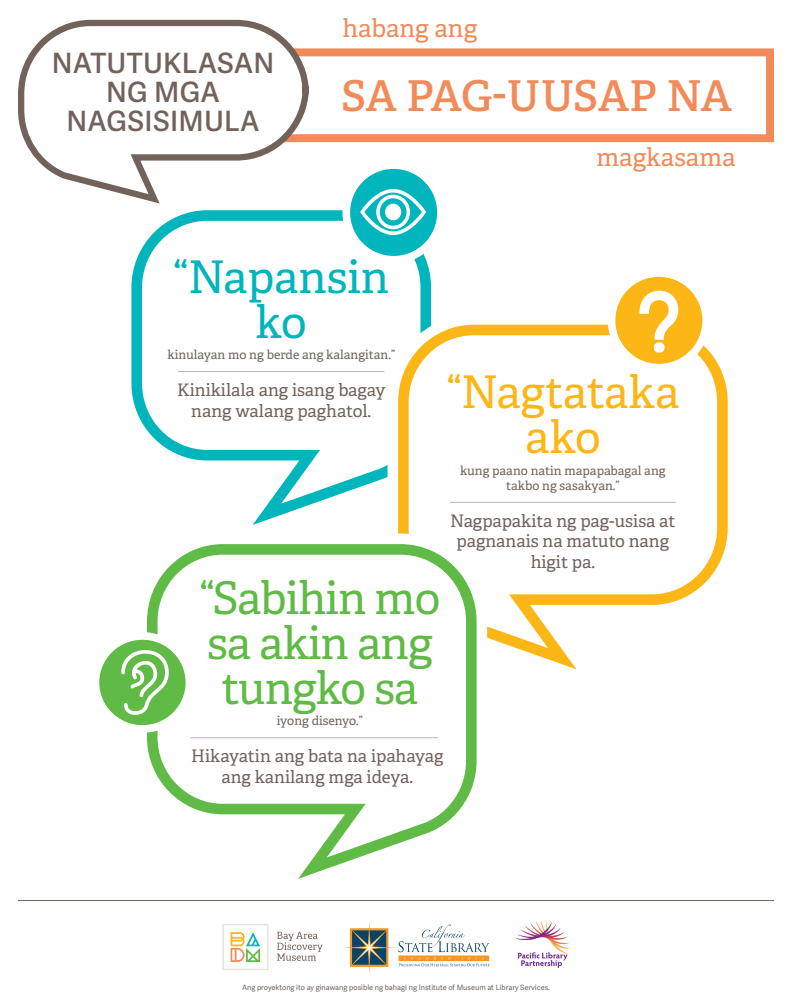
<style>
.page{position:relative;width:792px;height:1008px;background:#fff}
.page>*{position:absolute;margin:0;border:0;box-sizing:border-box;transform-origin:0 0}
.t1{font:45px/45px "Adelle";letter-spacing:-.02em;color:#60bb46;text-align:center}
.t2{font:45px/45px "Adelle";letter-spacing:-.01em;color:#fcb615;text-align:center}
.t3{font:45px/45px "Adelle";color:#00b5bc;text-align:center}
.t4{font:600 42.5px "Adelle";letter-spacing:-.01em;color:#f28b5a}
.t5{font:600 28px/29px "Adelle Sans";letter-spacing:.01em;color:#71635c;text-align:center}
.t6{font:25px "Adelle";color:#f28b5a}
.t7{font:17.2px/20.6px "Adelle";color:#71635c;text-align:center}
.t8{font:12.45px/14.9px "Adelle";color:#71635c;text-align:center}
.t9{font:7.35px "Adelle Sans";color:#71635c}
</style>
<div class="page">
<hr style="left:18px;top:900px;width:756px;height:1px;background:#71635c">
<svg style="left:277px;top:932px;width:46px;height:29px"></svg>
<svg style="left:222px;top:924px;width:47px;height:46px"></svg>
<img style="left:344px;top:922px;width:146px;height:52px">
<img style="left:516px;top:922px;width:54px;height:46px">
<div style="left:230px;top:48px;width:544px;height:94px;border:8px solid #f28b5a"></div>
<svg style="left:131px;top:210px;width:301px;height:308px"></svg>
<svg style="left:372px;top:299px;width:60px;height:219px"></svg>
<svg style="left:393px;top:319px;width:335px;height:351px"></svg>
<hr style="left:178px;top:371px;width:206px;height:1px;background:#bdb3af">
<svg style="left:612px;top:273px;width:94px;height:95px;background:#fcc23c"></svg>
<div style="left:608px;top:269px;width:102px;height:103px;border:8px solid #fff;border-radius:50%"></div>
<svg style="left:638px;top:269px;width:41px;height:149px"></svg>
<svg style="left:346px;top:165px;width:95px;height:95px;fill:#00b5bc"></svg>
<div style="left:342px;top:161px;width:103px;height:103px;border:8px solid #fff;border-radius:50%"></div>
<svg style="left:360px;top:189px;width:66px;height:46px"></svg>
<div style="left:385px;top:204px;width:16px;height:16px;background:#fff;border-radius:50%"></div>
<svg style="left:18px;top:19px;width:294px;height:185px"></svg>
<svg style="left:252px;top:518px;width:251px;height:152px"></svg>
<svg style="left:147px;top:539px;width:335px;height:340px"></svg>
<hr style="left:191px;top:737px;width:247px;height:1px;background:#bdb3af">
<svg style="left:94px;top:634px;width:97px;height:97px;fill:#60bb46"></svg>
<div style="left:92px;top:632px;width:101px;height:101px;border:8px solid #fff;border-radius:50%"></div>
<svg style="left:121px;top:650px;width:48px;height:65px"></svg>
<hr style="left:450px;top:502px;width:226px;height:1px;background:#bdb3af">
<h3 class="t5" style="left:52px;top:50px;width:224px">NATUTUKLASAN<br>NG MGA<br>NAGSISIMULA</h3>
<h3 class="t6" style="left:342px;top:13px;width:136px">habang ang</h3>
<h2 class="t4" style="left:341px;top:69px;width:393px">SA PAG-UUSAP NA</h2>
<h3 class="t6" style="left:597px;top:142px;width:141px">magkasama</h3>
<h1 class="t3" style="left:173px;top:255px;width:218px">“Napansin ko</h1>
<p class="t8" style="left:167px;top:348px;width:229px">kinulayan mo ng berde ang kalangitan.”</p>
<p class="t7" style="left:177px;top:380px;width:210px">Kinikilala ang isang bagay nang walang paghatol.</p>
<h1 class="t1" style="left:199px;top:576px;width:243px">“Sabihin mo sa akin ang tungko sa</h1>
<p class="t8" style="left:277px;top:714px;width:87px">iyong disenyo.”</p>
<h1 class="t2" style="left:446px;top:370px;width:234px">“Nagtataka ako</h1>
<p class="t8" style="left:460px;top:463px;width:207px">kung paano natin mapapabagal ang takbo ng sasakyan.”</p>
<p class="t7" style="left:450px;top:511px;width:227px">Nagpapakita ng pag-usisa at pagnanais na matuto nang higit pa.</p>
<p class="t7" style="left:191px;top:746px;width:254px">Hikayatin ang bata na ipahayag ang kanilang mga ideya.</p>
<p class="t9" style="left:242px;top:983px;width:309px">Ang proyektong ito ay ginawang posible ng bahagi ng Institute of Museum at Library Services.</p>
</div>
